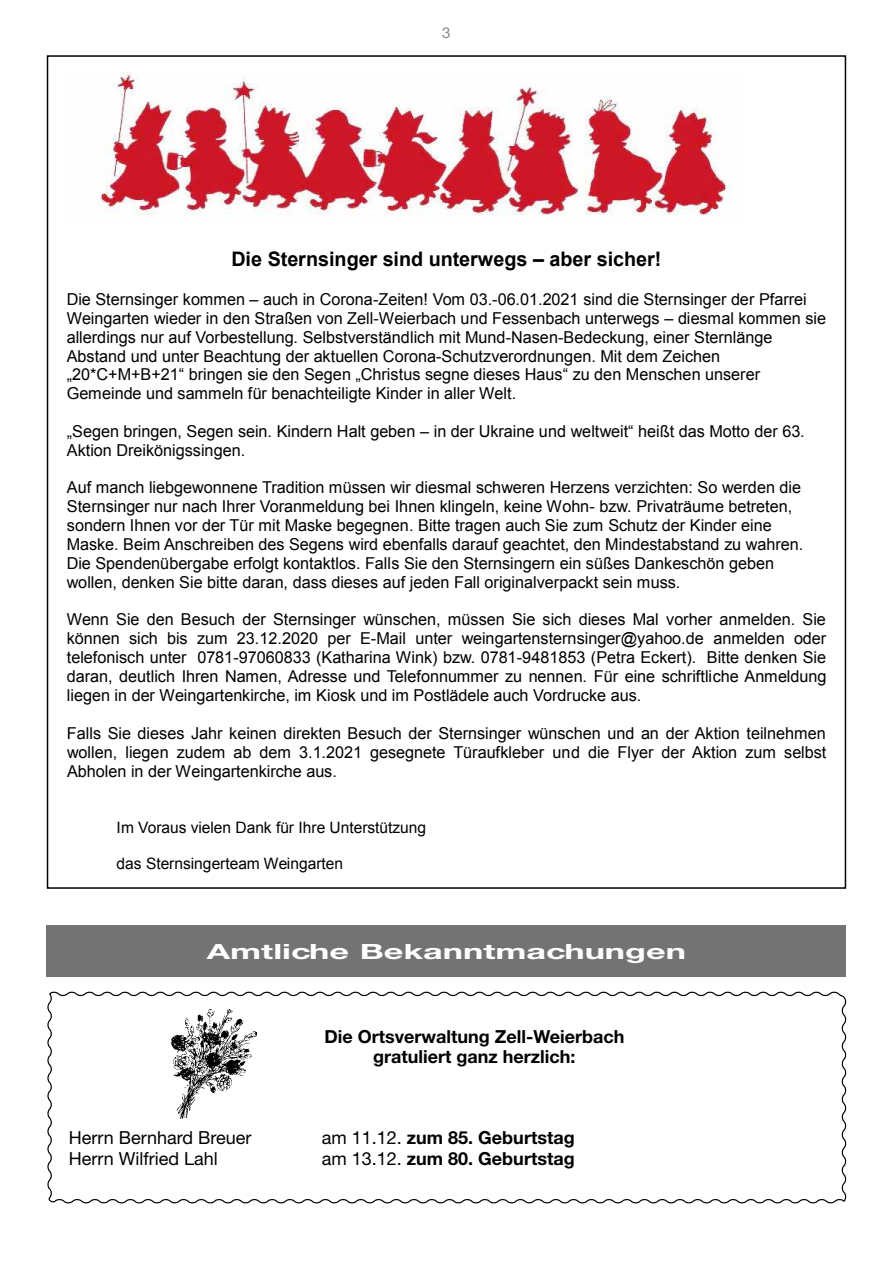
<style>
.page{position:relative;width:893px;height:1263px;background:#fff}
.page>*{position:absolute;margin:0;border:0;box-sizing:border-box;transform-origin:0 0}
.t1{font:700 21px "Helvetica Neue CE";color:#fff;scale:1.63 1}
.t2{font:700 19.95px "Arial";letter-spacing:-.005em;color:#000}
.t3{font:700 18px/19.5px "Helvetica Neue LT Std";color:#000;text-align:center}
.t4{font:18px "Helvetica Neue LT Std";color:#000}
.t5{font:16.35px/18.9px "Arial";letter-spacing:-.005em;color:#000}
.t6{font:16.35px "Arial";letter-spacing:-.005em;color:#000}
.t7{font:15.75px "Arial";color:#000}
.t8{font:15px "Helvetica Neue LT Std";color:#878787}
.s1{font-style:inherit}
.s2{font-weight:400}
</style>
<div class="page">
<div style="left:47px;top:926px;width:799px;height:51px;background:#737373"></div>
<svg style="left:47px;top:991px;width:800px;height:213px"></svg>
<img style="left:172px;top:1010px;width:85px;height:108px">
<img style="left:99px;top:72px;width:633px;height:143px">
<p class="t8" style="left:442px;top:24px;width:10px">3</p>
<p class="t2" style="left:231px;top:246px;width:432px">Die Sternsinger sind unterwegs <span class="s1">–</span> aber sicher!</p>
<p class="t5" style="left:67px;top:290px;width:761px">Die Sternsinger kommen <span class="s1">–</span> auch in Corona-Zeiten! Vom 03.-06.01.2021 sind die Sternsinger der Pfarrei Weingarten wieder in den Straßen von Zell-Weierbach und Fessenbach unterwegs <span class="s1">–</span> diesmal kommen sie allerdings nur auf Vorbestellung. Selbstverständlich mit Mund-Nasen-Bedeckung, einer Sternlänge Abstand und unter Beachtung der aktuellen Corona-Schutzverordnungen. Mit dem Zeichen</p>
<p class="t6" style="left:67px;top:364px;width:695px">„20*C+M+B+21“ bringen sie den Segen „Christus segne dieses Haus“ zu den Menschen unserer</p>
<p class="t5" style="left:67px;top:384px;width:451px">Gemeinde und sammeln für benachteiligte Kinder in aller Welt.</p>
<p class="t6" style="left:67px;top:421px;width:739px">„Segen bringen, Segen sein. Kindern Halt geben – in der Ukraine und weltweit“ heißt das Motto der 63.</p>
<p class="t5" style="left:67px;top:441px;width:180px">Aktion Dreikönigssingen.</p>
<p class="t5" style="left:67px;top:478px;width:738px">Auf manch liebgewonnene Tradition müssen wir diesmal schweren Herzens verzichten: So werden die Sternsinger nur nach Ihrer Voranmeldung bei Ihnen klingeln, keine Wohn- bzw. Privaträume betreten, sondern Ihnen vor der Tür mit Maske begegnen. Bitte tragen auch Sie zum Schutz der Kinder eine Maske. Beim Anschreiben des Segens wird ebenfalls darauf geachtet, den Mindestabstand zu wahren.<br>Die Spendenübergabe erfolgt kontaktlos. Falls Sie den Sternsingern ein süßes Dankeschön geben wollen, denken Sie bitte daran, dass dieses auf jeden Fall originalverpackt sein muss.</p>
<p class="t5" style="left:67px;top:610px;width:761px;text-align:justify">Wenn Sie den Besuch der Sternsinger wünschen, müssen Sie sich dieses Mal vorher anmelden. Sie können sich bis zum 23.12.2020 per E-Mail unter weingartensternsinger@yahoo.de anmelden oder telefonisch unter 0781-97060833 (Katharina Wink) bzw. 0781-9481853 (Petra Eckert). Bitte denken Sie daran, deutlich Ihren Namen, Adresse und Telefonnummer zu nennen. Für eine schriftliche Anmeldung liegen in der Weingartenkirche, im Kiosk und im Postlädele auch Vordrucke aus.</p>
<p class="t5" style="left:67px;top:724px;width:761px;text-align:justify">Falls Sie dieses Jahr keinen direkten Besuch der Sternsinger wünschen und an der Aktion teilnehmen wollen, liegen zudem ab dem 3.1.2021 gesegnete Türaufkleber und die Flyer der Aktion zum selbst Abholen in der Weingartenkirche aus.</p>
<p class="t7" style="left:117px;top:817px;width:311px">Im Voraus vielen Dank für Ihre Unterstützung</p>
<p class="t7" style="left:117px;top:853px;width:228px">das Sternsingerteam Weingarten</p>
<p class="t1" style="left:207px;top:939px;width:296px">Amtliche Bekanntmachungen</p>
<p class="t3" style="left:324px;top:1026px;width:301px">Die Ortsverwaltung Zell-Weierbach gratuliert ganz herzlich:</p>
<p class="t4" style="left:69px;top:1126px;width:184px">Herrn Bernhard Breuer</p>
<p class="t3" style="left:322px;top:1127px;width:254px"><span class="s2">am 11.12.</span> zum 85. Geburtstag</p>
<p class="t4" style="left:69px;top:1148px;width:150px">Herrn Wilfried Lahl</p>
<p class="t3" style="left:322px;top:1149px;width:254px"><span class="s2">am 13.12.</span> zum 80. Geburtstag</p>
</div>
